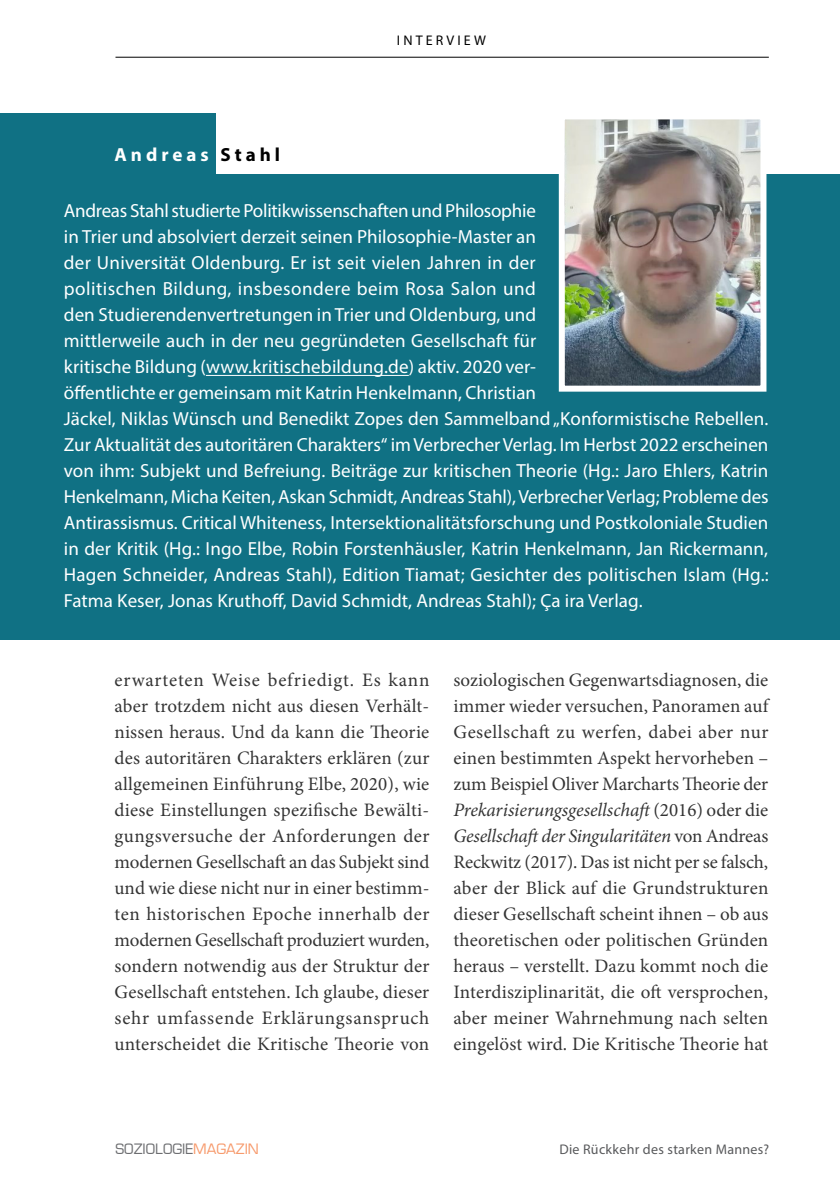
<style>
.page{position:relative;width:840px;height:1191px;background:#fff}
.page>*{position:absolute;margin:0;border:0;box-sizing:border-box;transform-origin:0 0}
.t1{font:19px/26px "Minion Pro";letter-spacing:.01em;color:#000;text-align:justify}
.t2{font:19px/26px "Myriad Pro";letter-spacing:.005em;color:#fff}
.t3{font:700 19px "Myriad Pro";letter-spacing:.21em;color:#fff}
.t4{font:14px "Myriad Pro";letter-spacing:.02em;color:#58595b}
.t5{font:500 14px "Eurostile";color:#6d6e71}
.t6{font:14px "Myriad Pro";letter-spacing:.22em;color:#000}
.s1{color:#000}
.s2{font-style:italic}
.s3{color:#f79a6c}
</style>
<div class="page">
<hr style="left:115px;top:57px;width:653px;height:1px;background:#000">
<div style="left:0;top:113px;width:216px;height:62px;background:#107184"></div>
<div style="left:0;top:174px;width:839px;height:465px;background:#107184"></div>
<hr style="left:206px;top:375px;width:202px;height:1px;background:#fff">
<img style="left:565px;top:120px;width:194px;height:265px">
<div style="left:558px;top:113px;width:208px;height:279px;border:6px solid #fff"></div>
<p class="t3" style="left:114px;top:142px;width:167px">Andreas <span class="s1">Stahl</span></p>
<p class="t6" style="left:397px;top:32px;width:90px">INTERVIEW</p>
<p class="t2" style="left:64px;top:198px;width:706px">Andreas Stahl studierte Politikwissenschaften und Philosophie<br>in Trier und absolviert derzeit seinen Philosophie-Master an<br>der Universität Oldenburg. Er ist seit vielen Jahren in der<br>politischen Bildung, insbesondere beim Rosa Salon und<br>den Studierendenvertretungen in Trier und Oldenburg, und<br>mittlerweile auch in der neu gegründeten Gesellschaft für<br>kritische Bildung (www.kritischebildung.de) aktiv. 2020 ver-<br>öffentlichte er gemeinsam mit Katrin Henkelmann, Christian<br>Jäckel, Niklas Wünsch und Benedikt Zopes den Sammelband „Konformistische Rebellen.<br>Zur Aktualität des autoritären Charakters“ im Verbrecher Verlag. Im Herbst 2022 erscheinen von ihm: Subjekt und Befreiung. Beiträge zur kritischen Theorie (Hg.: Jaro Ehlers, Katrin Henkelmann, Micha Keiten, Askan Schmidt, Andreas Stahl), Verbrecher Verlag; Probleme des Antirassismus. Critical Whiteness, Intersektionalitätsforschung und Postkoloniale Studien in der Kritik (Hg.: Ingo Elbe, Robin Forstenhäusler, Katrin Henkelmann, Jan Rickermann, Hagen Schneider, Andreas Stahl), Edition Tiamat; Gesichter des politischen Islam (Hg.:<br>Fatma Keser, Jonas Kruthoff, David Schmidt, Andreas Stahl); Ça ira Verlag.</p>
<p class="t1" style="left:114px;top:666px;width:316px">erwarteten Weise befriedigt. Es kann aber trotzdem nicht aus diesen Verhält&shy;nissen heraus. Und da kann die Theorie des autoritären Charakters erklären (zur allgemeinen Einführung Elbe, 2020), wie diese Einstellungen spezifische Bewälti&shy;gungsversuche der Anforderungen der modernen Gesellschaft an das Subjekt sind und wie diese nicht nur in einer bestimm&shy;ten historischen Epoche innerhalb der modernen Gesellschaft produziert wurden, sondern notwendig aus der Struktur der Gesellschaft entstehen. Ich glaube, dieser sehr umfassende Erklärungsanspruch unterscheidet die Kritische Theorie von</p>
<p class="t1" style="left:453px;top:666px;width:316px">soziologischen Gegenwartsdiagnosen, die immer wieder versuchen, Panoramen auf Gesellschaft zu werfen, dabei aber nur einen bestimmten Aspekt hervorheben – zum Beispiel Oliver Marcharts Theorie der <span class="s2">Prekarisierungsgesellschaft</span> (2016) oder die <span class="s2">Gesellschaft der Singularitäten</span> von Andreas Reckwitz (2017). Das ist nicht per se falsch, aber der Blick auf die Grundstrukturen dieser Gesellschaft scheint ihnen – ob aus theoretischen oder politischen Gründen heraus – verstellt. Dazu kommt noch die Interdisziplinarität, die oft versprochen, aber meiner Wahrnehmung nach selten eingelöst wird. Die Kritische Theorie hat</p>
<p class="t5" style="left:115px;top:1140px;width:145px">SOZIOLOGIE<span class="s3">MAGAZIN</span></p>
<p class="t4" style="left:559px;top:1140px;width:211px">Die Rückkehr des starken Mannes?</p>
</div>
